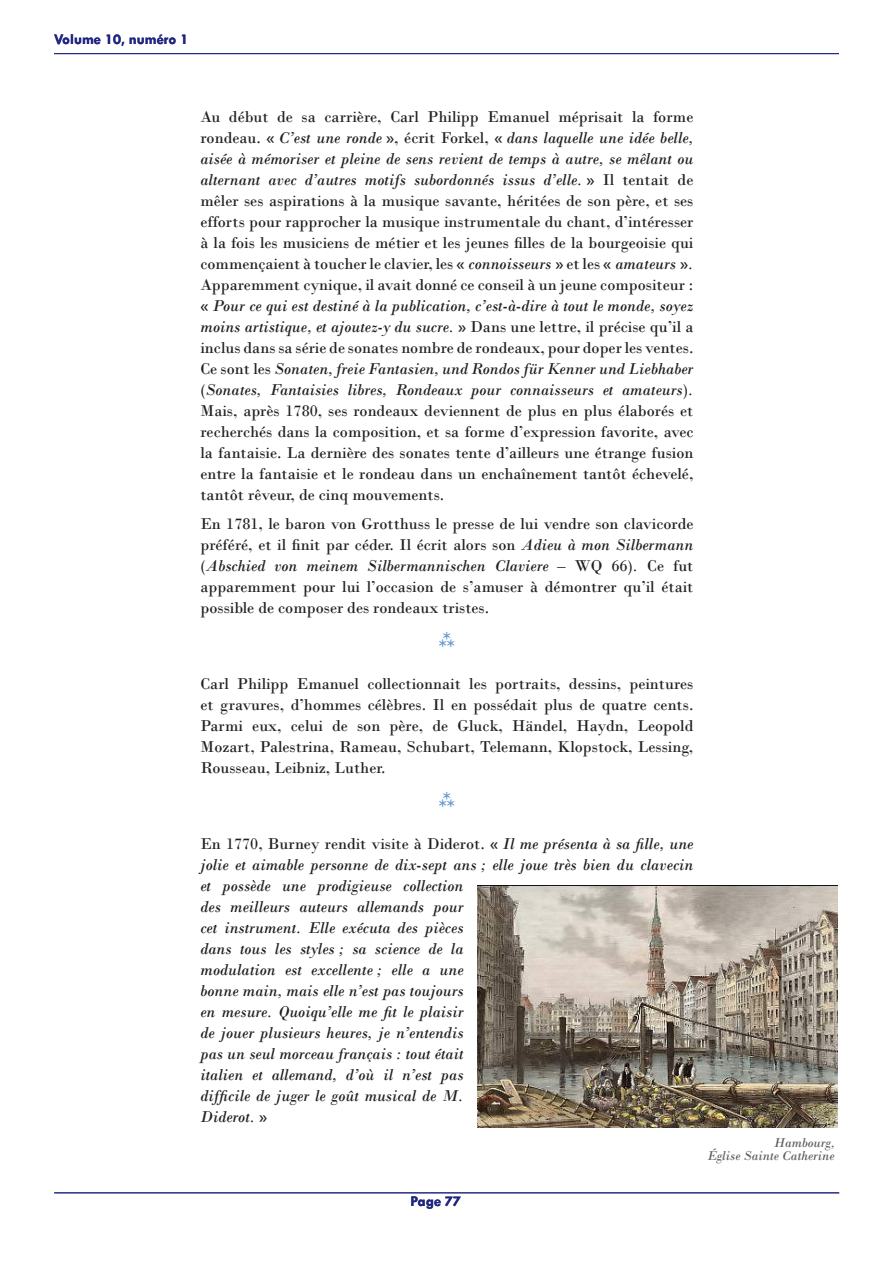
<style>
.page{position:relative;width:893px;height:1263px;background:#fff}
.page>*{position:absolute;margin:0;border:0;box-sizing:border-box;transform-origin:0 0}
.Divagation_-_Texte_é{font:16.5px/21px "Bodoni";color:#231f20;text-align:justify}
.Divagation_-_Texte_é-2{font:italic 16.5px/21px "Bodoni";color:#231f20}
.t1{font:700 15px "Tw Cen";color:#202780}
.Article_-_Légendes_p{font:italic 13.5px "Bodoni";color:#5f5f5f}
.s1{font-style:italic}
.s2{font-style:normal}
</style>
<div class="page">
<hr style="left:54px;top:1192px;width:785px;height:1px;background:#202780">
<hr style="left:54px;top:53px;width:785px;height:1px;background:#202780">
<img style="left:477px;top:885px;width:361px;height:242px">
<p class="t1" style="left:54px;top:30px;width:136px">Volume 10, numéro 1</p>
<p class="Divagation_-_Texte_é" style="left:200px;top:106px;width:494px">Au début de sa carrière, Carl Philipp Emanuel méprisait la forme rondeau. « <span class="s1">C’est une ronde</span> », écrit Forkel, « <span class="s1">dans laquelle une idée belle, aisée à mémoriser et pleine de sens revient de temps à autre, se mêlant ou alternant avec d’autres motifs subordonnés issus d’elle.</span> » Il tentait de mêler ses aspirations à la musique savante, héritées de son père, et ses efforts pour rapprocher la musique instrumentale du chant, d’intéresser à la fois les musiciens de métier et les jeunes filles de la bourgeoisie qui commençaient à toucher le clavier, les « <span class="s1">connoisseurs</span> » et les « <span class="s1">amateurs</span> »<span class="s1">.<br></span>Apparemment cynique, il avait donné ce conseil à un jeune compositeur : « <span class="s1">Pour ce qui est destiné à la publication, c’est-à-dire à tout le monde, soyez moins artistique, et ajoutez-y du sucre.</span> » Dans une lettre, il précise qu’il a inclus dans sa série de sonates nombre de rondeaux, pour doper les ventes.<br>Ce sont les <span class="s1">Sonaten, freie Fantasien, und Rondos für Kenner und Liebhaber </span>(<span class="s1">Sonates, Fantaisies libres, Rondeaux pour connaisseurs et amateurs</span>)<span class="s1">.<br></span>Mais, après 1780, ses rondeaux deviennent de plus en plus élaborés et recherchés dans la composition, et sa forme d’expression favorite, avec la fantaisie. La dernière des sonates tente d’ailleurs une étrange fusion entre la fantaisie et le rondeau dans un enchaînement tantôt échevelé, tantôt rêveur, de cinq mouvements.</p>
<p class="Divagation_-_Texte_é" style="left:200px;top:513px;width:494px">En 1781, le baron von Grotthuss le presse de lui vendre son clavicorde préféré, et il finit par céder. Il écrit alors son <span class="s1">Adieu à mon Silbermann </span>(<span class="s1">Abschied von meinem Silbermannischen Claviere –</span> WQ 66)<span class="s1">.</span> Ce fut apparemment pour lui l’occasion de s’amuser à démontrer qu’il était possible de composer des rondeaux tristes.</p>
<p class="Divagation_-_Texte_é" style="left:200px;top:673px;width:494px">Carl Philipp Emanuel collectionnait les portraits, dessins, peintures et gravures, d’hommes célèbres. Il en possédait plus de quatre cents.<br>Parmi eux, celui de son père, de Gluck, Händel, Haydn, Leopold Mozart, Palestrina, Rameau, Schubart, Telemann, Klopstock, Lessing, Rousseau, Leibniz, Luther.</p>
<p class="Divagation_-_Texte_é-2" style="left:200px;top:833px;width:494px"><span class="s2">En 1770, Burney rendit visite à Diderot. «</span> Il me présenta à sa fille, une jolie et aimable personne de dix-sept ans ; elle joue très bien du clavecin et possède une prodigieuse collection<br>des meilleurs auteurs allemands pour<br>cet instrument. Elle exécuta des pièces<br>dans tous les styles ; sa science de la<br>modulation est excellente ; elle a une<br>bonne main, mais elle n’est pas toujours<br>en mesure. Quoiqu’elle me fit le plaisir<br>de jouer plusieurs heures, je n’entendis<br>pas un seul morceau français : tout était<br>italien et allemand, d’où il n’est pas<br>difficile de juger le goût musical de M.<br>Diderot. <span class="s2">»</span></p>
<p class="t1" style="left:411px;top:1192px;width:52px">Page 77</p>
<p class="Article_-_Légendes_p" style="left:774px;top:1134px;width:62px">Hambourg,</p>
<p class="Article_-_Légendes_p" style="left:707px;top:1148px;width:129px">Église Sainte Catherine</p>
</div>
